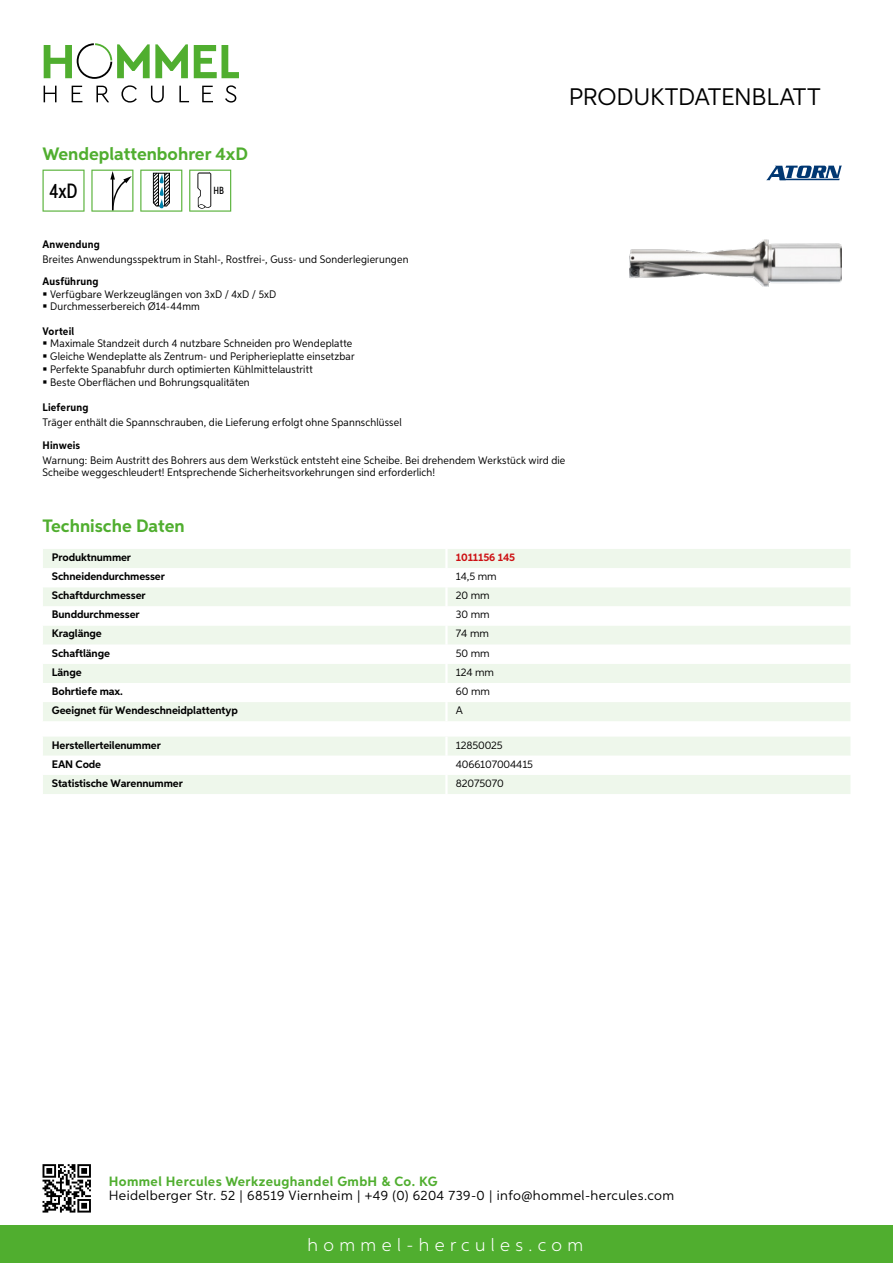
<style>
.page{position:relative;width:893px;height:1263px;background:#fff}
.page>*{position:absolute;margin:0;border:0;box-sizing:border-box;transform-origin:0 0}
.t1{font:24px "Aspira";letter-spacing:-.01em;color:#000}
.t2{font:500 20.7px "Aspira XX Nar";color:#000}
.t3{font:700 18px "Aspira";color:#50ae2f}
.t4{font:300 18px "Aspira";letter-spacing:.3em;color:#fff}
.t5{font:13.5px "Aspira";letter-spacing:.03em;color:#000}
.t6{font:700 13.5px "Aspira";letter-spacing:.03em;color:#50ae2f}
.t7{font:10.95px/12.8px "Aspira Nar";letter-spacing:.015em;color:#000}
.t8{font:700 10.95px "Aspira";letter-spacing:-.01em;color:#000}
.t9{font:10.95px "Aspira";letter-spacing:-.01em;color:#000}
.t10{font:700 10.95px "Aspira Nar";letter-spacing:.02em;color:#000}
.t11{font:700 10.95px "Aspira";letter-spacing:-.01em;color:#cd1013}
.t12{font:500 10.35px "Aspira XX Nar";color:#000}
</style>
<div class="page">
<div style="left:0;top:1226px;width:893px;height:37px;background:#50ae2f"></div>
<svg style="left:43px;top:1164px;width:48px;height:48px"></svg>
<svg style="left:194px;top:45px;width:45px;height:33px"></svg>
<svg style="left:44px;top:43px;width:144px;height:36px"></svg>
<svg style="left:44px;top:86px;width:13px;height:16px"></svg>
<svg style="left:72px;top:86px;width:10px;height:16px"></svg>
<svg style="left:96px;top:86px;width:13px;height:16px"></svg>
<svg style="left:121px;top:85px;width:16px;height:18px"></svg>
<svg style="left:151px;top:86px;width:13px;height:17px"></svg>
<svg style="left:179px;top:86px;width:10px;height:16px"></svg>
<svg style="left:202px;top:86px;width:11px;height:16px"></svg>
<svg style="left:225px;top:85px;width:11px;height:18px"></svg>
<div style="left:43px;top:549px;width:807px;height:172px;background:#eef7eb"></div>
<svg style="left:43px;top:568px;width:807px;height:134px"></svg>
<hr style="left:445px;top:549px;width:3px;height:19px;background:#fff">
<hr style="left:445px;top:568px;width:3px;height:19px;background:#fff">
<hr style="left:445px;top:587px;width:3px;height:19px;background:#fff">
<hr style="left:445px;top:606px;width:3px;height:19px;background:#fff">
<hr style="left:445px;top:625px;width:3px;height:20px;background:#fff">
<hr style="left:445px;top:645px;width:3px;height:19px;background:#fff">
<hr style="left:445px;top:664px;width:3px;height:19px;background:#fff">
<hr style="left:445px;top:683px;width:3px;height:19px;background:#fff">
<hr style="left:445px;top:702px;width:3px;height:19px;background:#fff">
<svg style="left:43px;top:737px;width:807px;height:57px"></svg>
<hr style="left:445px;top:775px;width:3px;height:19px;background:#fff">
<svg style="left:43px;top:170px;width:42px;height:42px"></svg>
<svg style="left:91px;top:170px;width:42px;height:42px"></svg>
<svg style="left:140px;top:170px;width:42px;height:42px"></svg>
<svg style="left:189px;top:170px;width:42px;height:42px"></svg>
<img style="left:629px;top:239px;width:213px;height:48px">
<svg style="left:766px;top:166px;width:76px;height:14px"></svg>
<h3 class="t3" style="left:43px;top:142px;width:207px">Wendeplattenbohrer 4xD</h3>
<h2 class="t2" style="left:49px;top:178px;width:30px">4xD</h2>
<p class="t12" style="left:213px;top:185px;width:12px">HB</p>
<h1 class="t1" style="left:569px;top:82px;width:253px">Produktdatenblatt</h1>
<p class="t10" style="left:43px;top:237px;width:59px">Anwendung</p>
<p class="t7" style="left:43px;top:252px;width:367px">Breites Anwendungsspektrum in Stahl-, Rostfrei-, Guss- und Sonderlegierungen</p>
<p class="t10" style="left:43px;top:274px;width:58px">Ausführung</p>
<p class="t7" style="left:50px;top:287px;width:228px">Verfügbare Werkzeuglängen von 3xD / 4xD / 5xD<br>Durchmesserbereich Ø14-44mm</p>
<p class="t10" style="left:43px;top:324px;width:33px">Vorteil</p>
<p class="t7" style="left:50px;top:337px;width:306px">Maximale Standzeit durch 4 nutzbare Schneiden pro Wendeplatte Gleiche Wendeplatte als Zentrum- und Peripherieplatte einsetzbar Perfekte Spanabfuhr durch optimierten Kühlmittelaustritt<br>Beste Oberflächen und Bohrungsqualitäten</p>
<p class="t10" style="left:43px;top:400px;width:47px">Lieferung</p>
<p class="t7" style="left:43px;top:416px;width:361px">Träger enthält die Spannschrauben, die Lieferung erfolgt ohne Spannschlüssel</p>
<p class="t10" style="left:43px;top:439px;width:39px">Hinweis</p>
<p class="t7" style="left:43px;top:454px;width:524px;line-height:12px">Warnung: Beim Austritt des Bohrers aus dem Werkstück entsteht eine Scheibe. Bei drehendem Werkstück wird die<br>Scheibe weggeschleudert! Entsprechende Sicherheitsvorkehrungen sind erforderlich!</p>
<h3 class="t3" style="left:43px;top:515px;width:144px">Technische Daten</h3>
<p class="t8" style="left:52px;top:550px;width:81px">Produktnummer</p>
<p class="t11" style="left:456px;top:550px;width:61px">1011156 145</p>
<p class="t8" style="left:52px;top:569px;width:115px">Schneidendurchmesser</p>
<p class="t9" style="left:456px;top:570px;width:42px">14,5 mm</p>
<p class="t8" style="left:52px;top:589px;width:95px">Schaftdurchmesser</p>
<p class="t9" style="left:456px;top:589px;width:35px">20 mm</p>
<p class="t8" style="left:52px;top:608px;width:89px">Bunddurchmesser</p>
<p class="t9" style="left:456px;top:608px;width:35px">30 mm</p>
<p class="t8" style="left:52px;top:627px;width:51px">Kraglänge</p>
<p class="t9" style="left:456px;top:627px;width:35px">74 mm</p>
<p class="t8" style="left:52px;top:646px;width:60px">Schaftlänge</p>
<p class="t9" style="left:456px;top:646px;width:35px">50 mm</p>
<p class="t8" style="left:52px;top:665px;width:31px">Länge</p>
<p class="t9" style="left:456px;top:665px;width:40px">124 mm</p>
<p class="t8" style="left:52px;top:684px;width:73px">Bohrtiefe max.</p>
<p class="t9" style="left:456px;top:684px;width:36px">60 mm</p>
<p class="t8" style="left:52px;top:703px;width:187px">Geeignet für Wendeschneidplattentyp</p>
<p class="t9" style="left:456px;top:703px;width:8px">A</p>
<p class="t8" style="left:52px;top:738px;width:111px">Herstellerteilenummer</p>
<p class="t9" style="left:456px;top:738px;width:48px">12850025</p>
<p class="t8" style="left:52px;top:757px;width:51px">EAN Code</p>
<p class="t9" style="left:456px;top:757px;width:79px">4066107004415</p>
<p class="t8" style="left:52px;top:776px;width:132px">Statistische Warennummer</p>
<p class="t9" style="left:456px;top:776px;width:49px">82075070</p>
<p class="t6" style="left:109px;top:1172px;width:330px">Hommel Hercules Werkzeughandel GmbH &amp; Co. KG</p>
<p class="t5" style="left:109px;top:1187px;width:567px">Heidelberger Str. 52 | 68519 Viernheim | +49 (0) 6204 739-0 | info@hommel-hercules.com</p>
<h3 class="t4" style="left:307px;top:1234px;width:277px">hommel-hercules.com</h3>
</div>
